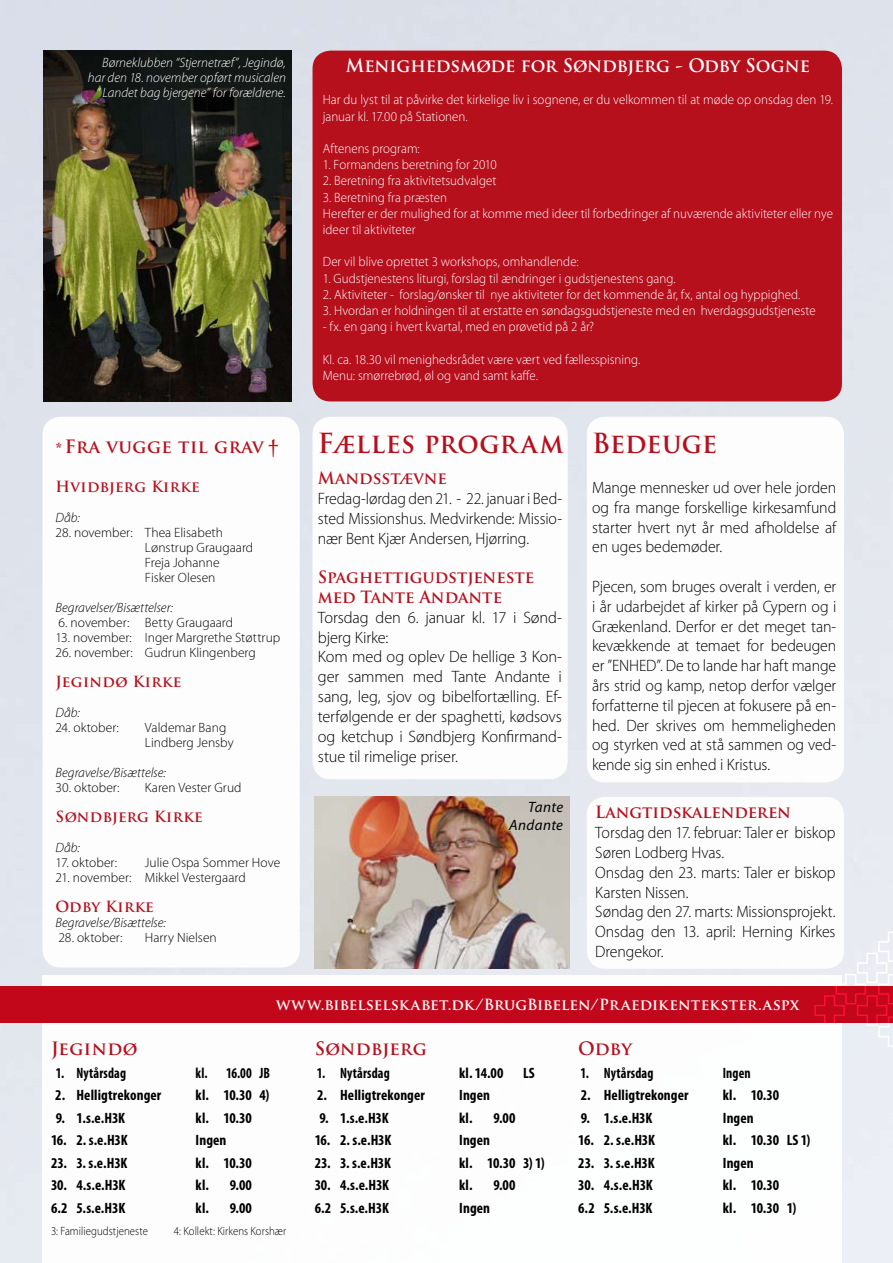
<style>
.page{position:relative;width:893px;height:1263px;background:#fff}
.page>*{position:absolute;margin:0;border:0;box-sizing:border-box;transform-origin:0 0}
.t1{font:700 27px "Trajan Pro";letter-spacing:.01em;color:#b6101d;scale:.96 1}
.t2{font:700 18px "Trajan Pro";letter-spacing:.025em;color:#b6101d}
.t3{font:700 18px "Trajan Pro";letter-spacing:-.005em;color:#fff}
.t4{font:300 16.5px/19.8px "Myriad Pro";letter-spacing:-.005em;color:#000;text-align:justify;scale:.96 1}
.t5{font:300 16.5px/19.8px "Myriad Pro";letter-spacing:-.005em;color:#000}
.t6{font:700 16.5px/19.8px "Trajan Pro";color:#b6101d}
.t7{font:700 condensed 15px "Myriad Pro";letter-spacing:.005em;color:#000}
.t8{font:700 15px "Trajan Pro";color:#fff}
.t9{font:700 15px "Trajan Pro";letter-spacing:.025em;color:#b6101d}
.t10{font:700 condensed 15px "Myriad Pro";letter-spacing:.005em;color:#000;scale:.9 1}
.t11{font:italic 15px/18px "Myriad Pro";letter-spacing:.02em;color:#000;text-align:right}
.t12{font:300 13.5px/16.2px "Myriad Pro";color:#fff;scale:.96 1}
.t13{font:300 13.5px/15px "Myriad Pro";color:#000}
.t14{font:italic 300 13.5px/15px "Myriad Pro";color:#fff;text-align:right}
.t15{font:italic 300 13.5px "Myriad Pro";color:#000}
.t16{font:300 12px "Myriad Pro";letter-spacing:.005em;color:#000;scale:.9 1}
</style>
<div class="page">
<img style="left:0;top:0;width:893px;height:1263px">
<div style="left:43px;top:975px;width:799px;height:288px;background:#fff"></div>
<div style="left:43px;top:417px;width:257px;height:550px;background:#fff;border-radius:18px"></div>
<div style="left:0;top:986px;width:893px;height:36px;background:#c3071b"></div>
<svg style="left:814px;top:931px;width:79px;height:117px"></svg>
<div style="left:313px;top:417px;width:255px;height:362px;background:#fff;border-radius:18px"></div>
<img style="left:43px;top:51px;width:248px;height:350px">
<div style="left:313px;top:51px;width:529px;height:350px;background:#b6101d;border-radius:18px"></div>
<div style="left:587px;top:417px;width:257px;height:365px;background:#fff;border-radius:18px"></div>
<img style="left:315px;top:796px;width:255px;height:173px">
<div style="left:587px;top:797px;width:257px;height:172px;background:#fff;border-radius:18px"></div>
<p class="t14" style="left:88px;top:54px;width:200px">Børneklubben “Stjernetræf”, Jegindø, har den 18. november opført musicalen “ Landet bag bjergene” for forældrene.</p>
<h2 class="t3" style="left:346px;top:54px;width:465px">Menighedsmøde for Søndbjerg - Odby Sogne</h2>
<p class="t12" style="left:323px;top:92px;width:533px">Har du lyst til at påvirke det kirkelige liv i sognene, er du velkommen til at møde op onsdag den 19. januar kl. 17.00 på Stationen.</p>
<p class="t12" style="left:323px;top:140px;width:103px">Aftenens program:</p>
<p class="t12" style="left:323px;top:156px;width:183px">1. Formandens beretning for 2010</p>
<p class="t12" style="left:323px;top:173px;width:182px">2. Beretning fra aktivitetsudvalget</p>
<p class="t12" style="left:323px;top:189px;width:533px">3. Beretning fra præsten<br>Herefter er der mulighed for at komme med ideer til forbedringer af nuværende aktiviteter eller nye ideer til aktiviteter</p>
<p class="t12" style="left:323px;top:254px;width:268px">Der vil blive oprettet 3 workshops, omhandlende:</p>
<p class="t12" style="left:323px;top:270px;width:369px">1. Gudstjenestens liturgi, forslag til ændringer i gudstjenestens gang.</p>
<p class="t12" style="left:323px;top:286px;width:499px">2. Aktiviteter - forslag/ønsker til nye aktiviteter for det kommende år, fx, antal og hyppighed.</p>
<p class="t12" style="left:323px;top:302px;width:515px">3. Hvordan er holdningen til at erstatte en søndagsgudstjeneste med en hverdagsgudstjeneste</p>
<p class="t12" style="left:323px;top:318px;width:284px">- fx. en gang i hvert kvartal, med en prøvetid på 2 år?</p>
<p class="t12" style="left:323px;top:351px;width:332px">Kl. ca. 18.30 vil menighedsrådet være vært ved fællesspisning.<br>Menu: smørrebrød, øl og vand samt kaffe.</p>
<h2 class="t2" style="left:56px;top:435px;width:225px">*Fra vugge til grav †</h2>
<p class="t9" style="left:56px;top:477px;width:146px">Hvidbjerg Kirke</p>
<p class="t15" style="left:56px;top:509px;width:26px">Dåb:</p>
<p class="t13" style="left:145px;top:524px;width:110px;text-indent:-89px">28. november: Thea Elisabeth<br>Lønstrup Graugaard<br>Freja Johanne<br>Fisker Olesen</p>
<p class="t15" style="left:56px;top:599px;width:119px">Begravelser/Bisættelser:</p>
<p class="t13" style="left:59px;top:614px;width:176px">6. november: Betty Graugaard</p>
<p class="t13" style="left:56px;top:629px;width:226px">13. november: Inger Margrethe Støttrup</p>
<p class="t13" style="left:56px;top:644px;width:202px">26. november: Gudrun Klingenberg</p>
<p class="t9" style="left:56px;top:672px;width:127px">Jegindø Kirke</p>
<p class="t15" style="left:56px;top:704px;width:26px">Dåb:</p>
<p class="t13" style="left:56px;top:719px;width:65px">24. oktober:</p>
<p class="t13" style="left:145px;top:719px;width:90px">Valdemar Bang<br>Lindberg Jensby</p>
<p class="t15" style="left:56px;top:764px;width:112px">Begravelse/Bisættelse:</p>
<p class="t13" style="left:56px;top:779px;width:65px">30. oktober:</p>
<p class="t13" style="left:145px;top:779px;width:98px">Karen Vester Grud</p>
<p class="t9" style="left:56px;top:807px;width:149px">Søndbjerg Kirke</p>
<p class="t15" style="left:56px;top:839px;width:26px">Dåb:</p>
<p class="t13" style="left:56px;top:854px;width:63px">17. oktober:</p>
<p class="t13" style="left:145px;top:854px;width:137px">Julie Ospa Sommer Hove</p>
<p class="t13" style="left:56px;top:869px;width:192px">21. november: Mikkel Vestergaard</p>
<p class="t9" style="left:56px;top:897px;width:100px">Odby Kirke</p>
<p class="t15" style="left:56px;top:914px;width:112px">Begravelse/Bisættelse:</p>
<p class="t13" style="left:59px;top:929px;width:65px">28. oktober:</p>
<p class="t13" style="left:145px;top:929px;width:73px">Harry Nielsen</p>
<h1 class="t1" style="left:318px;top:427px;width:258px">Fælles program</h1>
<p class="t6" style="left:318px;top:469px;width:131px">Mandsstævne</p>
<p class="t4" style="left:318px;top:488px;width:256px">Fredag-lørdag den 21. - 22. januar i Bed&shy;sted Missionshus. Medvirkende: Missio&shy;nær Bent Kjær Andersen, Hjørring.</p>
<p class="t6" style="left:318px;top:568px;width:218px">Spaghettigudstjeneste med Tante Andante</p>
<p class="t5" style="left:318px;top:607px;width:246px">Torsdag den 6. januar kl. 17 i Sønd&shy;bjerg Kirke:<br>Kom med og oplev De hellige 3 Kon&shy;ger sammen med Tante Andante i sang, leg, sjov og bibelfortælling. Ef&shy;terfølgende er der spaghetti, kødsovs og ketchup i Søndbjerg Konfirmand&shy;stue til rimelige priser.</p>
<h1 class="t1" style="left:592px;top:427px;width:132px">Bedeuge</h1>
<p class="t4" style="left:592px;top:477px;width:256px">Mange mennesker ud over hele jorden og fra mange forskellige kirkesamfund starter hvert nyt år med afholdelse af en uges bedemøder.</p>
<p class="t4" style="left:592px;top:576px;width:256px">Pjecen, som bruges overalt i verden, er i år udarbejdet af kirker på Cypern og i Grækenland. Derfor er det meget tan&shy;kevækkende at temaet for bedeugen er ”ENHED”. De to lande har haft mange års strid og kamp, netop derfor vælger forfatterne til pjecen at fokusere på en&shy;hed. Der skrives om hemmeligheden og styrken ved at stå sammen og ved&shy;kende sig sin enhed i Kristus.</p>
<p class="t11" style="left:509px;top:797px;width:55px">Tante<br>Andante</p>
<p class="t6" style="left:595px;top:803px;width:197px">Langtidskalenderen</p>
<p class="t4" style="left:595px;top:823px;width:252px;text-align:left">Torsdag den 17. februar: Taler er biskop<br>Søren Lodberg Hvas.<br>Onsdag den 23. marts: Taler er biskop<br>Karsten Nissen.<br>Søndag den 27. marts: Missionsprojekt.<br>Onsdag den 13. april: Herning Kirkes<br>Drengekor.</p>
<p class="t8" style="left:276px;top:995px;width:525px">www.bibelselskabet.dk/BrugBibelen/Praedikentekster.aspx</p>
<h2 class="t2" style="left:51px;top:1038px;width:88px">Jegindø</h2>
<p class="t10" style="left:56px;top:1063px;width:80px">1. Nytårsdag</p>
<p class="t10" style="left:196px;top:1063px;width:84px">kl. 16.00 JB</p>
<p class="t7" style="left:55px;top:1086px;width:108px">2. Helligtrekonger</p>
<p class="t7" style="left:196px;top:1086px;width:75px">kl. 10.30 4)</p>
<p class="t7" style="left:56px;top:1108px;width:71px">9. 1.s.e.H3K</p>
<p class="t7" style="left:196px;top:1108px;width:58px">kl. 10.30</p>
<p class="t7" style="left:51px;top:1131px;width:78px">16. 2. s.e.H3K</p>
<p class="t7" style="left:196px;top:1131px;width:32px">Ingen</p>
<p class="t7" style="left:51px;top:1153px;width:78px">23. 3. s.e.H3K</p>
<p class="t7" style="left:196px;top:1153px;width:58px">kl. 10.30</p>
<p class="t7" style="left:51px;top:1176px;width:76px">30. 4.s.e.H3K</p>
<p class="t7" style="left:196px;top:1176px;width:58px">kl. 9.00</p>
<p class="t7" style="left:51px;top:1198px;width:76px">6.2 5.s.e.H3K</p>
<p class="t7" style="left:196px;top:1198px;width:58px">kl. 9.00</p>
<p class="t16" style="left:51px;top:1224px;width:109px">3: Familiegudstjeneste</p>
<p class="t16" style="left:174px;top:1224px;width:126px">4: Kollekt: Kirkens Korshær</p>
<h2 class="t2" style="left:315px;top:1038px;width:114px">Søndbjerg</h2>
<p class="t10" style="left:317px;top:1063px;width:83px">1. Nytårsdag</p>
<p class="t7" style="left:459px;top:1063px;width:46px">kl. 14.00</p>
<p class="t7" style="left:523px;top:1063px;width:13px">LS</p>
<p class="t7" style="left:317px;top:1086px;width:109px">2. Helligtrekonger</p>
<p class="t7" style="left:459px;top:1086px;width:32px">Ingen</p>
<p class="t7" style="left:319px;top:1108px;width:71px">9. 1.s.e.H3K</p>
<p class="t7" style="left:459px;top:1108px;width:58px">kl. 9.00</p>
<p class="t7" style="left:315px;top:1131px;width:78px">16. 2. s.e.H3K</p>
<p class="t7" style="left:459px;top:1131px;width:32px">Ingen</p>
<p class="t7" style="left:315px;top:1153px;width:78px">23. 3. s.e.H3K</p>
<p class="t7" style="left:459px;top:1153px;width:87px">kl. 10.30 3) 1)</p>
<p class="t7" style="left:315px;top:1176px;width:76px">30. 4.s.e.H3K</p>
<p class="t7" style="left:459px;top:1176px;width:58px">kl. 9.00</p>
<p class="t7" style="left:315px;top:1198px;width:76px">6.2 5.s.e.H3K</p>
<p class="t7" style="left:459px;top:1198px;width:32px">Ingen</p>
<h2 class="t2" style="left:578px;top:1038px;width:55px">Odby</h2>
<p class="t10" style="left:580px;top:1063px;width:83px">1. Nytårsdag</p>
<p class="t10" style="left:723px;top:1063px;width:32px">Ingen</p>
<p class="t7" style="left:581px;top:1086px;width:109px">2. Helligtrekonger</p>
<p class="t7" style="left:723px;top:1086px;width:58px">kl. 10.30</p>
<p class="t7" style="left:581px;top:1108px;width:73px">9. 1.s.e.H3K</p>
<p class="t7" style="left:723px;top:1108px;width:32px">Ingen</p>
<p class="t7" style="left:578px;top:1131px;width:78px">16. 2. s.e.H3K</p>
<p class="t7" style="left:723px;top:1131px;width:89px">kl. 10.30 LS 1)</p>
<p class="t7" style="left:578px;top:1153px;width:78px">23. 3. s.e.H3K</p>
<p class="t7" style="left:723px;top:1153px;width:32px">Ingen</p>
<p class="t7" style="left:578px;top:1176px;width:76px">30. 4.s.e.H3K</p>
<p class="t7" style="left:723px;top:1176px;width:58px">kl. 10.30</p>
<p class="t7" style="left:578px;top:1198px;width:76px">6.2 5.s.e.H3K</p>
<p class="t7" style="left:723px;top:1198px;width:75px">kl. 10.30 1)</p>
</div>
